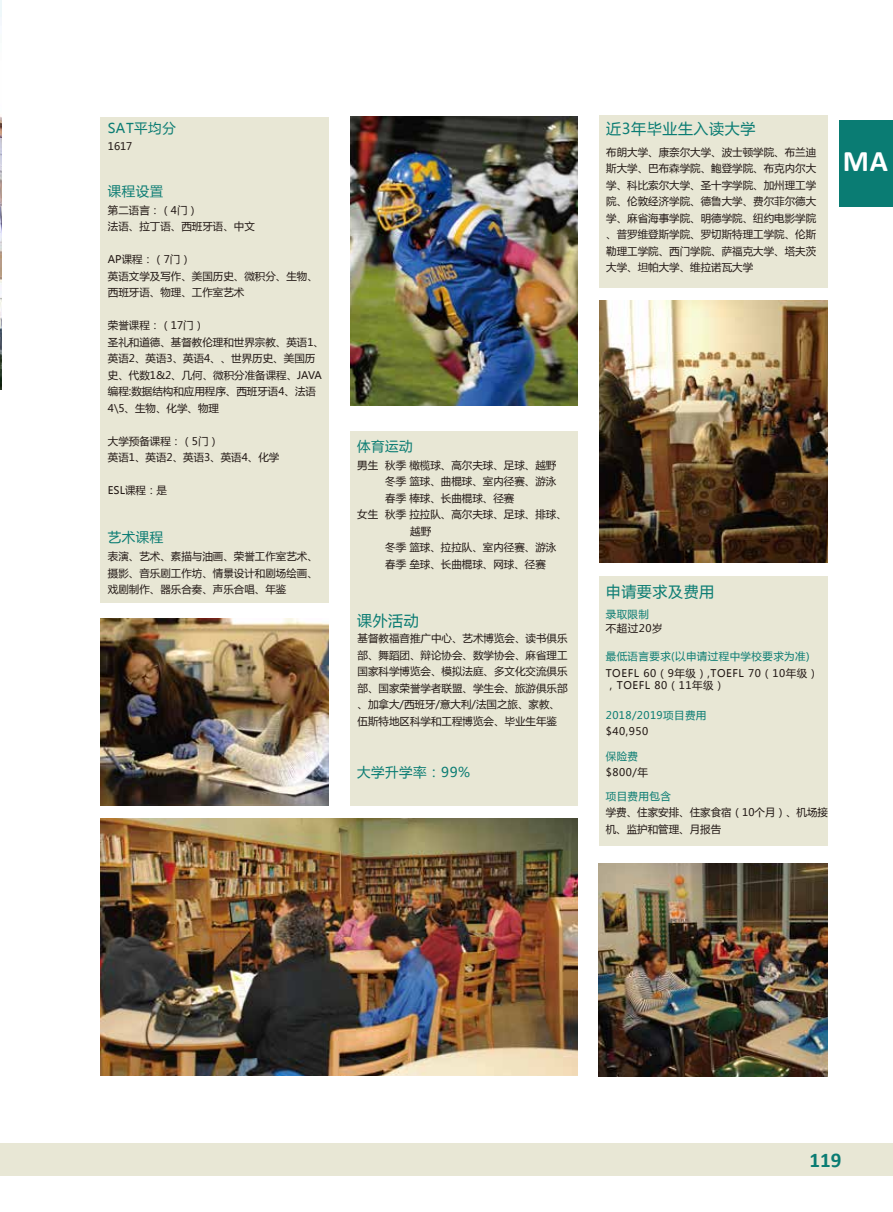
<style>
.page{position:relative;width:893px;height:1212px;background:#fff}
.page>*{position:absolute;margin:0;border:0;box-sizing:border-box;transform-origin:0 0}
.t1{font:700 30px "Calibri";color:#fff}
.t2{font:700 21px "Calibri";color:#0a7c73}
.t3{font:15px "Microsoft Ya Hei";letter-spacing:.04em;color:#0a7c73}
.t4{font:13.5px "Microsoft Ya Hei";letter-spacing:.04em;color:#0a7c73}
.t5{font:10.5px/16.5px "Microsoft Ya Hei";color:#221815}
.t6{font:10.5px "Microsoft Ya Hei";letter-spacing:.04em;color:#0a7c73}
.t7{font:10.5px/12.6px "Microsoft Ya Hei";letter-spacing:.05em;color:#221815}
</style>
<div class="page">
<div style="left:599px;top:115px;width:228px;height:173px;background:#e8e7d5"></div>
<div style="left:599px;top:576px;width:228px;height:270px;background:#e8e7d5"></div>
<div style="left:350px;top:432px;width:228px;height:374px;background:#e8e7d5"></div>
<div style="left:100px;top:117px;width:228px;height:485px;background:#e8e7d5"></div>
<img style="left:0;top:0;width:2px;height:390px">
<div style="left:0;top:1143px;width:893px;height:32px;background:#e8e7d5"></div>
<div style="left:840px;top:120px;width:53px;height:87px;background:#0a7c73"></div>
<img style="left:350px;top:117px;width:228px;height:288px">
<img style="left:599px;top:301px;width:228px;height:261px">
<img style="left:100px;top:618px;width:228px;height:187px">
<img style="left:100px;top:819px;width:478px;height:257px">
<img style="left:599px;top:863px;width:228px;height:213px">
<p class="t4" style="left:108px;top:119px;width:70px">SAT平均分</p>
<p class="t5" style="left:108px;top:138px;width:26px">1617</p>
<p class="t4" style="left:108px;top:182px;width:57px">课程设置</p>
<p class="t5" style="left:108px;top:202px;width:148px">第二语言：（4门）<br>法语、拉丁语、西班牙语、中文</p>
<p class="t5" style="left:108px;top:251px;width:211px">AP课程：（7门）<br>英语文学及写作、美国历史、微积分、生物、西班牙语、物理、工作室艺术</p>
<p class="t5" style="left:108px;top:317px;width:218px">荣誉课程：（17门）<br>圣礼和道德、基督教伦理和世界宗教、英语1、英语2、英语3、英语4、、世界历史、美国历史、代数1&amp;2、几何、微积分准备课程、JAVA编程:数据结构和应用程序、西班牙语4、法语<br>4\5、生物、化学、物理</p>
<p class="t5" style="left:108px;top:433px;width:173px">大学预备课程：（5门）<br>英语1、英语2、英语3、英语4、化学</p>
<p class="t5" style="left:108px;top:482px;width:61px">ESL课程：是</p>
<p class="t4" style="left:108px;top:528px;width:57px">艺术课程</p>
<p class="t5" style="left:108px;top:548px;width:211px;text-align:justify">表演、艺术、素描与油画、荣誉工作室艺术、摄影、音乐剧工作坊、情景设计和剧场绘画、戏剧制作、器乐合奏、声乐合唱、年鉴</p>
<p class="t4" style="left:357px;top:437px;width:57px">体育运动</p>
<p class="t5" style="left:385px;top:456px;width:173px">秋季 橄榄球、高尔夫球、足球、越野</p>
<p class="t5" style="left:385px;top:473px;width:173px">冬季 篮球、曲棍球、室内径赛、游泳</p>
<p class="t5" style="left:385px;top:489px;width:131px">春季 棒球、长曲棍球、径赛</p>
<p class="t5" style="left:385px;top:506px;width:183px">秋季 拉拉队、高尔夫球、足球、排球、</p>
<p class="t5" style="left:410px;top:522px;width:22px">越野</p>
<p class="t5" style="left:385px;top:539px;width:173px">冬季 篮球、拉拉队、室内径赛、游泳</p>
<p class="t5" style="left:385px;top:555px;width:162px">春季 垒球、长曲棍球、网球、径赛</p>
<p class="t5" style="left:357px;top:456px;width:22px">男生</p>
<p class="t5" style="left:357px;top:506px;width:22px">女生</p>
<h3 class="t3" style="left:357px;top:610px;width:63px">课外活动</h3>
<p class="t5" style="left:358px;top:630px;width:211px">基督教福音推广中心、艺术博览会、读书俱乐部、舞蹈团、辩论协会、数学协会、麻省理工国家科学博览会、模拟法庭、多文化交流俱乐部、国家荣誉学者联盟、学生会、旅游俱乐部、加拿大/西班牙/意大利/法国之旅、家教、伍斯特地区科学和工程博览会、毕业生年鉴</p>
<p class="t4" style="left:357px;top:763px;width:115px">大学升学率：99%</p>
<h3 class="t3" style="left:606px;top:119px;width:151px">近3年毕业生入读大学</h3>
<p class="t5" style="left:606px;top:143px;width:211px;text-align:justify">布朗大学、康奈尔大学、波士顿学院、布兰迪斯大学、巴布森学院、鲍登学院、布克内尔大学、科比索尔大学、圣十字学院、加州理工学院、伦敦经济学院、德鲁大学、费尔菲尔德大学、麻省海事学院、明德学院、纽约电影学院、普罗维登斯学院、罗切斯特理工学院、伦斯勒理工学院、西门学院、萨福克大学、塔夫茨大学、坦帕大学、维拉诺瓦大学</p>
<h1 class="t1" style="left:843px;top:140px;width:47px">MA</h1>
<h3 class="t3" style="left:606px;top:582px;width:110px">申请要求及费用</h3>
<p class="t6" style="left:606px;top:607px;width:45px">录取限制</p>
<p class="t6" style="left:606px;top:649px;width:205px">最低语言要求(以申请过程中学校要求为准)</p>
<p class="t7" style="left:606px;top:666px;width:214px">TOEFL 60（9年级）,TOEFL 70（10年级），TOEFL 80（11年级）</p>
<p class="t6" style="left:606px;top:708px;width:102px">2018/2019项目费用</p>
<p class="t5" style="left:606px;top:723px;width:44px">$40,950</p>
<p class="t6" style="left:606px;top:749px;width:34px">保险费</p>
<p class="t5" style="left:606px;top:764px;width:44px">$800/年</p>
<p class="t6" style="left:606px;top:789px;width:67px">项目费用包含</p>
<p class="t5" style="left:606px;top:620px;width:58px">不超过20岁</p>
<p class="t5" style="left:606px;top:804px;width:224px">学费、住家安排、住家食宿（10个月）、机场接机、监护和管理、月报告</p>
<h2 class="t2" style="left:809px;top:1145px;width:33px">119</h2>
</div>
